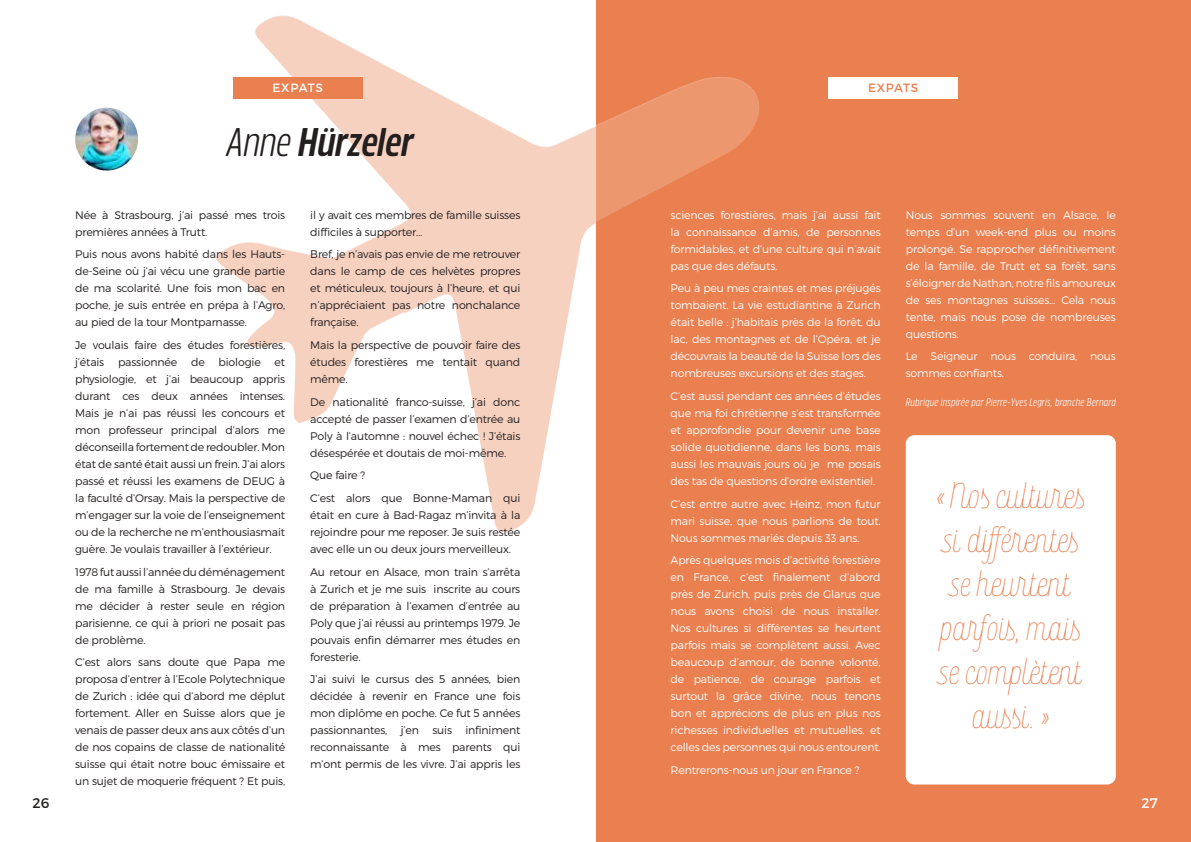
<style>
.page{position:relative;width:1191px;height:842px;background:#fff}
.page>*{position:absolute;margin:0;border:0;box-sizing:border-box;transform-origin:0 0}
.t1{font:italic 700 40px "Rockeby Cd";color:#241f1f}
.t2{font:300 32px/44px "Rockeby Sc Two";letter-spacing:-.01em;color:#ea7f4f;text-align:center}
.t3{font:14px "Montserrat";color:#241f1f}
.t4{font:14px "Montserrat";color:#fff}
.t5{font:12px "Montserrat";letter-spacing:.07em;color:#ea7f4f}
.t6{font:12px "Montserrat";letter-spacing:.07em;color:#fff}
.t7{font:300 11px/17px "Montserrat";letter-spacing:-.015em;color:#241f1f;text-align:justify}
.t8{font:300 11px/17px "Montserrat";letter-spacing:-.015em;color:#fff;text-align:justify}
.t9{font:italic 11px "Rockeby Cd";letter-spacing:.02em;color:#fff}
.s1{font-weight:400}
</style>
<div class="page">
<div style="left:595px;top:0;width:596px;height:842px;background:#ea7f4f"></div>
<div style="left:905px;top:435px;width:210px;height:349px;background:#fff;border-radius:9px"></div>
<div style="left:828px;top:77px;width:129px;height:22px;background:#fff"></div>
<img style="left:75px;top:108px;width:63px;height:63px;border-radius:31px">
<svg style="left:216px;top:14px;width:544px;height:520px"></svg>
<div style="left:233px;top:77px;width:129px;height:22px;background:#ea7f4f"></div>
<p class="t6" style="left:272px;top:80px;width:52px">EXPATS</p>
<h1 class="t1" style="left:225px;top:118px;width:198px"><span class="s1">Anne</span>Hürzeler</h1>
<p class="t7" style="left:75px;top:206px;width:211px">Née à Strasbourg, j’ai passé mes trois premières années à Trutt.</p>
<p class="t7" style="left:75px;top:246px;width:211px">Puis nous avons habité dans les Hauts&shy;de-Seine où j’ai vécu une grande partie de ma scolarité. Une fois mon bac en poche, je suis entrée en prépa à l’Agro, au pied de la tour Montparnasse.</p>
<p class="t7" style="left:75px;top:336px;width:212px">Je voulais faire des études forestières, j’étais passionnée de biologie et physiologie, et j’ai beaucoup appris durant ces deux années intenses.<br>Mais je n’ai pas réussi les concours et mon professeur principal d’alors me déconseilla fortement de redoubler. Mon état de santé était aussi un frein. J’ai alors passé et réussi les examens de DEUG à la faculté d’Orsay. Mais la perspective de m’engager sur la voie de l’enseignement ou de la recherche ne m’enthousiasmait guère. Je voulais travailler à l’extérieur.</p>
<p class="t7" style="left:75px;top:563px;width:212px">1978 fut aussi l’année du déménagement de ma famille à Strasbourg. Je devais me décider à rester seule en région parisienne, ce qui à priori ne posait pas de problème.</p>
<p class="t7" style="left:75px;top:654px;width:212px">C’est alors sans doute que Papa me proposa d’entrer à l’Ecole Polytechnique de Zurich : idée qui d’abord me déplut fortement. Aller en Suisse alors que je venais de passer deux ans aux côtés d’un de nos copains de classe de nationalité suisse qui était notre bouc émissaire et un sujet de moquerie fréquent ? Et puis,</p>
<p class="t7" style="left:310px;top:206px;width:211px">il y avait ces membres de famille suisses difficiles à supporter…</p>
<p class="t7" style="left:310px;top:246px;width:211px">Bref, je n’avais pas envie de me retrouver dans le camp de ces helvètes propres et méticuleux, toujours à l’heure, et qui n’appréciaient pas notre nonchalance française.</p>
<p class="t7" style="left:310px;top:336px;width:211px">Mais la perspective de pouvoir faire des études forestières me tentait quand même.</p>
<p class="t7" style="left:310px;top:393px;width:212px">De nationalité franco-suisse, j’ai donc accepté de passer l’examen d’entrée au Poly à l’automne : nouvel échec ! J’étais désespérée et doutais de moi-même.</p>
<p class="t7" style="left:310px;top:464px;width:211px;line-height:22.7px">Que faire ?<br>C’est alors que Bonne-Maman qui</p>
<p class="t7" style="left:310px;top:506px;width:211px">était en cure à Bad-Ragaz m’invita à la rejoindre pour me reposer. Je suis restée avec elle un ou deux jours merveilleux.</p>
<p class="t7" style="left:310px;top:563px;width:211px">Au retour en Alsace, mon train s’arrêta à Zurich et je me suis inscrite au cours de préparation à l’examen d’entrée au Poly que j’ai réussi au printemps 1979. Je pouvais enfin démarrer mes études en foresterie.</p>
<p class="t7" style="left:310px;top:671px;width:211px">J’ai suivi le cursus des 5 années, bien décidée à revenir en France une fois mon diplôme en poche. Ce fut 5 années passionnantes, j’en suis infiniment reconnaissante à mes parents qui m’ont permis de les vivre. J’ai appris les</p>
<p class="t5" style="left:868px;top:80px;width:52px">EXPATS</p>
<p class="t8" style="left:670px;top:206px;width:211px">sciences forestières, mais j’ai aussi fait la connaissance d’amis, de personnes formidables, et d’une culture qui n’avait pas que des défauts.</p>
<p class="t8" style="left:670px;top:280px;width:211px">Peu à peu mes craintes et mes préjugés tombaient. La vie estudiantine à Zurich était belle : j’habitais près de la forêt, du lac, des montagnes et de l’Opéra, et je découvrais la beauté de la Suisse lors des nombreuses excursions et des stages.</p>
<p class="t8" style="left:670px;top:387px;width:211px">C’est aussi pendant ces années d’études que ma foi chrétienne s’est transformée et approfondie pour devenir une base solide quotidienne, dans les bons, mais aussi les mauvais jours où je me posais des tas de questions d’ordre existentiel.</p>
<p class="t8" style="left:670px;top:495px;width:212px">C’est entre autre avec Heinz, mon futur mari suisse, que nous parlions de tout.<br>Nous sommes mariés depuis 33 ans.</p>
<p class="t8" style="left:670px;top:552px;width:211px">Après quelques mois d’activité forestière en France, c’est finalement d’abord près de Zurich, puis près de Glarus que nous avons choisi de nous installer.<br>Nos cultures si différentes se heurtent parfois mais se complètent aussi. Avec beaucoup d’amour, de bonne volonté, de patience, de courage parfois et surtout la grâce divine, nous tenons bon et apprécions de plus en plus nos richesses individuelles et mutuelles, et celles des personnes qui nous entourent.</p>
<p class="t8" style="left:670px;top:761px;width:190px">Rentrerons-nous un jour en France ?</p>
<p class="t8" style="left:905px;top:206px;width:211px">Nous sommes souvent en Alsace, le temps d’un week-end plus ou moins prolongé. Se rapprocher définitivement de la famille, de Trutt et sa forêt, sans s’éloigner de Nathan, notre fils amoureux de ses montagnes suisses… Cela nous tente, mais nous pose de nombreuses questions.</p>
<p class="t8" style="left:905px;top:348px;width:211px">Le Seigneur nous conduira, nous sommes confiants.</p>
<p class="t9" style="left:905px;top:396px;width:211px">Rubrique inspirée par Pierre-Yves Legris, branche Bernard</p>
<h2 class="t2" style="left:936px;top:475px;width:150px">« Nos cultures si différentes se heurtent parfois, mais se complètent aussi. »</h2>
<p class="t3" style="left:32px;top:795px;width:18px">26</p>
<p class="t4" style="left:1141px;top:795px;width:18px">27</p>
</div>
